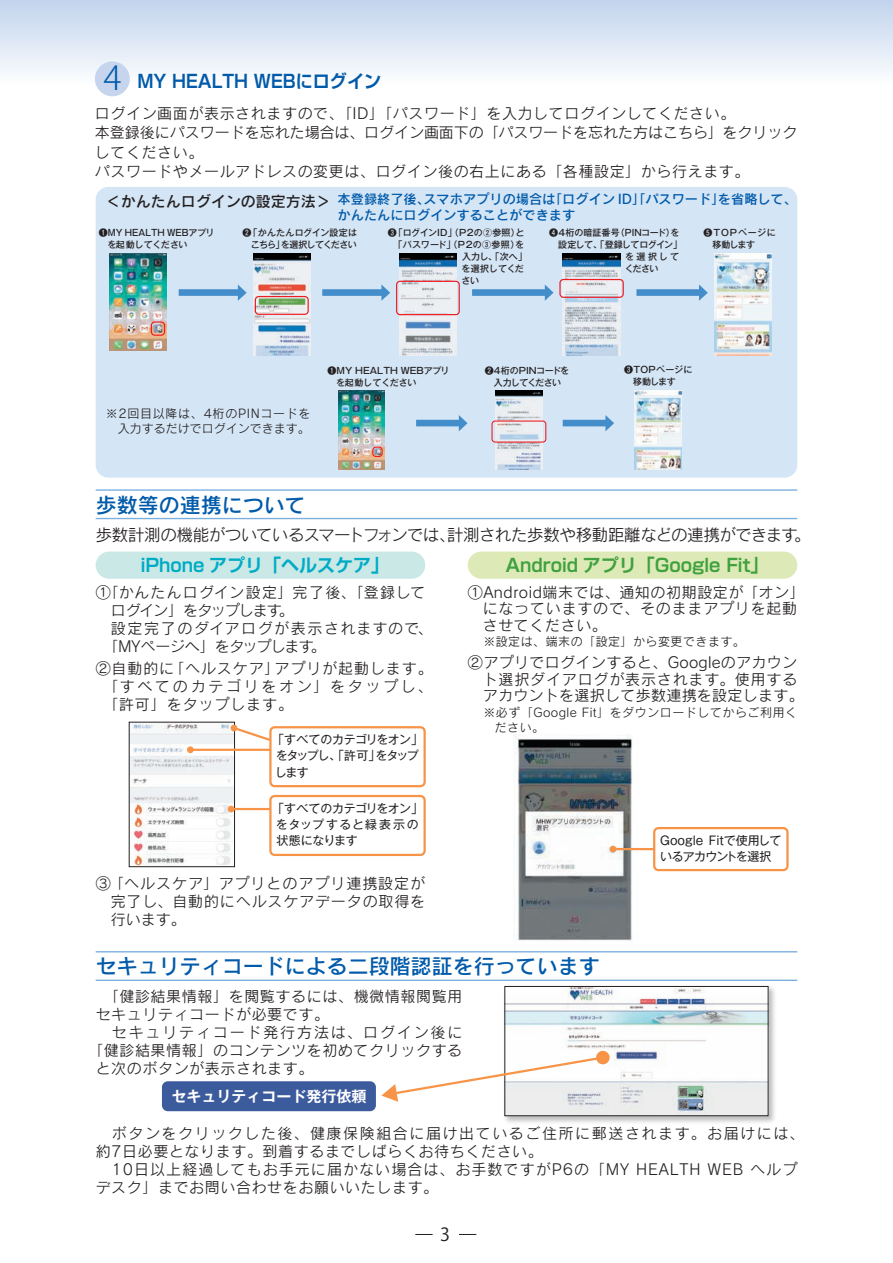
<style>
.page{position:relative;width:893px;height:1263px;background:#fff}
.page>*{position:absolute;margin:0;border:0;box-sizing:border-box;transform-origin:0 0}
.t1{font:300 33px "Koz Go Pro";color:#015aaa}
.t2{font:21px "Rodin Pro DB";color:#015aaa}
.t3{font:700 18px "Shin Go Pro De";color:#40a13e}
.t4{font:700 18px "Shin Go Pro De";color:#00abc5}
.t5{font:700 18px "Shin Go Pro De";color:#015aaa;scale:.95 1}
.t6{font:18px "Koz Go Pro";color:#231f20}
.t7{font:16.5px "Rodin Pro M";letter-spacing:-.025em;color:#231f20}
.t8{font:15px/16.5px "Rodin Pro M";letter-spacing:.04em;color:#231f20}
.t9{font:15px "Rodin Pro M";letter-spacing:.105em;color:#231f20}
.t10{font:15px/18px "Rodin Pro M";letter-spacing:.06em;color:#231f20}
.t11{font:15px/18px "Rodin Pro M";letter-spacing:.18em;color:#231f20}
.t12{font:15px/21.8px "Rodin Pro M";color:#231f20}
.t13{font:15px/18px "Rodin Pro M";letter-spacing:.09em;color:#231f20}
.t14{font:15px "Rodin Pro M";letter-spacing:.125em;color:#231f20}
.t15{font:15px "Rodin Pro DB";color:#231f20}
.t16{font:700 15px "Gothic MB101 Pro De";color:#fff}
.t17{font:15px "Rodin Pro M";letter-spacing:-.07em;color:#231f20}
.t18{font:13.2px "Rodin Pro DB";color:#015aaa}
.t19{font:12px/15px "Rodin Pro M";letter-spacing:.04em;color:#231f20}
.t20{font:12px/16.5px "Gothic MB101 Pro";letter-spacing:.015em;color:#231f20;text-align:center}
.t21{font:12px/16.5px "Gothic MB101 Pro";letter-spacing:-.06em;color:#231f20}
.t22{font:12px/16.5px "Gothic MB101 Pro";letter-spacing:-.11em;color:#231f20}
.t23{font:12px "Gothic MB101 Pro";letter-spacing:-.025em;color:#231f20}
.t24{font:12px "Gothic MB101 Pro";letter-spacing:-.075em;color:#231f20}
.t25{font:12px "Gothic MB101 Pro";letter-spacing:-.005em;color:#231f20}
.t26{font:500 9px/12px "Gothic MB101 Pro";color:#231f20}
.t27{font:500 9px/12px "Gothic MB101 Pro";letter-spacing:-.025em;color:#231f20;text-align:right}
.t28{font:500 9px/12px "Gothic MB101 Pro";letter-spacing:-.045em;color:#231f20}
.t29{font:500 9px "Gothic MB101 Pro";letter-spacing:.03em;color:#231f20}
.t30{font:500 9px "Gothic MB101 Pro";letter-spacing:.04em;color:#231f20}
.t31{font:500 9px "Gothic MB101 Pro";letter-spacing:-.035em;color:#231f20}
.t32{font:500 9px/12px "Gothic MB101 Pro";letter-spacing:.075em;color:#231f20}
</style>
<div class="page">
<div style="left:0;top:0;width:893px;height:85px;background:linear-gradient(to bottom,#c1d3ec,#fdfefe)"></div>
<svg style="left:415px;top:1234px;width:18px;height:1px"></svg>
<svg style="left:459px;top:1234px;width:17px;height:1px"></svg>
<div style="left:96px;top:187px;width:701px;height:291px;background:#d4e5f5;border-radius:13px"></div>
<img style="left:504px;top:985px;width:271px;height:138px">
<img style="left:507px;top:988px;width:259px;height:126px">
<div style="left:505px;top:986px;width:263px;height:130px;border:1px solid #231f20"></div>
<img style="left:131px;top:724px;width:102px;height:141px">
<div style="left:129px;top:722px;width:106px;height:145px;border:1px solid #231f20"></div>
<div style="left:96px;top:551px;width:329px;height:28px;background:#c9e8e6;border-radius:14px"></div>
<div style="left:468px;top:551px;width:329px;height:28px;background:#ddeab8;border-radius:14px"></div>
<img style="left:514px;top:734px;width:271px;height:207px">
<div style="left:269px;top:726px;width:157px;height:61px;border:2px solid #f79447;border-radius:4px"></div>
<div style="left:269px;top:795px;width:157px;height:61px;border:2px solid #f79447;border-radius:4px"></div>
<div style="left:654px;top:828px;width:133px;height:42px;background:#fff;border-radius:4px"></div>
<div style="left:653px;top:827px;width:136px;height:44px;border:2px solid #f79447;border-radius:4px"></div>
<hr style="left:613px;top:848px;width:41px;height:2px;background:#f79447">
<svg style="left:610px;top:846px;width:6px;height:6px"></svg>
<svg style="left:381px;top:1050px;width:229px;height:52px"></svg>
<svg style="left:230px;top:724px;width:42px;height:19px"></svg>
<hr style="left:190px;top:749px;width:80px;height:2px;background:#f79447">
<div style="left:187px;top:746px;width:7px;height:7px;background:#f79447;border-radius:50%"></div>
<div style="left:163px;top:1082px;width:212px;height:28px;background:#3c5b9c;border-radius:5px"></div>
<div style="left:162px;top:1081px;width:214px;height:30px;border:2px solid #3c5b9c;border-radius:5px"></div>
<hr style="left:231px;top:808px;width:39px;height:2px;background:#f79447">
<div style="left:228px;top:806px;width:7px;height:6px;background:#f79447;border-radius:50%"></div>
<svg style="left:179px;top:284px;width:68px;height:17px"></svg>
<svg style="left:322px;top:284px;width:68px;height:17px"></svg>
<svg style="left:472px;top:284px;width:81px;height:17px"></svg>
<svg style="left:636px;top:284px;width:72px;height:17px"></svg>
<img style="left:253px;top:253px;width:57px;height:103px">
<img style="left:563px;top:253px;width:57px;height:102px">
<img style="left:399px;top:253px;width:58px;height:102px">
<hr style="left:96px;top:518px;width:701px;height:1px;background:#79aede">
<hr style="left:96px;top:489px;width:701px;height:2px;background:#79aede">
<hr style="left:96px;top:979px;width:701px;height:2px;background:#79aede">
<hr style="left:96px;top:951px;width:701px;height:1px;background:#79aede">
<div style="left:95px;top:61px;width:35px;height:35px;background:#c6d5ed;border-radius:50%"></div>
<img style="left:109px;top:253px;width:58px;height:97px">
<div style="left:151px;top:321px;width:14px;height:15px;border:1px solid #ee1d23;border-radius:3px"></div>
<svg style="left:416px;top:415px;width:52px;height:16px"></svg>
<svg style="left:563px;top:415px;width:51px;height:16px"></svg>
<img style="left:338px;top:391px;width:47px;height:79px">
<div style="left:372px;top:447px;width:11px;height:10px;border:1px solid #ee1d23;border-radius:3px"></div>
<img style="left:496px;top:391px;width:46px;height:79px">
<div style="left:491px;top:420px;width:55px;height:23px;border:1px solid #ee1d23;border-radius:3px"></div>
<div style="left:255px;top:296px;width:54px;height:19px;border:1px solid #ee1d23;border-radius:3px"></div>
<div style="left:396px;top:281px;width:64px;height:34px;border:1px solid #ee1d23;border-radius:3px"></div>
<div style="left:559px;top:279px;width:65px;height:19px;border:1px solid #ee1d23;border-radius:3px"></div>
<img style="left:714px;top:253px;width:57px;height:102px">
<img style="left:635px;top:390px;width:47px;height:79px">
<h1 class="t1" style="left:103px;top:57px;width:19px">4</h1>
<p class="t5" style="left:137px;top:66px;width:258px">MY HEALTH WEBにログイン</p>
<p class="t8" style="left:95px;top:103px;width:704px;line-height:19.5px">ログイン画面が表示されますので、「ID」「パスワード」を入力してログインしてください。<br>本登録後にパスワードを忘れた場合は、ログイン画面下の「パスワードを忘れた方はこちら」をクリックしてください。<br>パスワードやメールアドレスの変更は、ログイン後の右上にある「各種設定」から行えます。</p>
<p class="t15" style="left:106px;top:192px;width:226px">＜かんたんログインの設定方法＞</p>
<p class="t18" style="left:423px;top:190px;width:133px">スマホアプリの場合は</p>
<p class="t18" style="left:549px;top:190px;width:177px">「ログイン ID」「パスワード」</p>
<p class="t18" style="left:338px;top:190px;width:94px">本登録終了後、</p>
<p class="t18" style="left:718px;top:190px;width:81px">を省略して、</p>
<p class="t18" style="left:338px;top:206px;width:239px">かんたんにログインすることができます</p>
<p class="t26" style="left:107px;top:226px;width:109px;text-indent:-9px">❶MY HEALTH WEBアプリを起動してください</p>
<p class="t27" style="left:242px;top:226px;width:116px">❷「かんたんログイン設定はを選択してください</p>
<p class="t26" style="left:251px;top:238px;width:35px">こちら」</p>
<p class="t29" style="left:388px;top:225px;width:138px">❸「ログインID」（P2の②参照と）</p>
<p class="t30" style="left:394px;top:237px;width:132px">「パスワード」（P2の③参照を）</p>
<p class="t26" style="left:462px;top:250px;width:67px">入力し、「次へ「</p>
<p class="t26" style="left:462px;top:262px;width:64px">を選択してくだ</p>
<p class="t26" style="left:462px;top:274px;width:19px">さい</p>
<p class="t26" style="left:616px;top:226px;width:65px">（PINコードを）</p>
<p class="t26" style="left:549px;top:226px;width:72px">❹4桁の暗証番号</p>
<p class="t31" style="left:558px;top:237px;width:125px">設定して、「登録してログイン「</p>
<p class="t26" style="left:625px;top:250px;width:55px">を選択して</p>
<p class="t26" style="left:625px;top:262px;width:35px">ください</p>
<p class="t32" style="left:712px;top:226px;width:65px;text-indent:-9px">❺TOPページに移動します</p>
<p class="t19" style="left:106px;top:405px;width:206px;text-align:right">※2回目以降は、4桁のPINコードを入力するだけでログインできます。</p>
<p class="t26" style="left:336px;top:363px;width:115px;text-indent:-9px">❶MY HEALTH WEBアプリを起動してください</p>
<p class="t28" style="left:485px;top:363px;width:86px">❷4桁のPINコードを　入力してください</p>
<h2 class="t2" style="left:96px;top:491px;width:212px">歩数等の連携について</h2>
<p class="t26" style="left:633px;top:363px;width:61px;text-indent:-9px">❸TOPページに移動します</p>
<p class="t7" style="left:96px;top:524px;width:361px">歩数計測の機能がついているスマートフォンでは、</p>
<p class="t4" style="left:141px;top:551px;width:250px">iPhone アプリ「ヘルスケア「</p>
<p class="t13" style="left:279px;top:583px;width:148px;text-indent:-183px">①「かんたんログイン設定」完了後、「登録して。</p>
<p class="t7" style="left:447px;top:524px;width:352px">計測された歩数や移動距離などの連携ができます</p>
<p class="t7" style="left:794px;top:524px;width:18px">。</p>
<p class="t3" style="left:506px;top:551px;width:264px">Android アプリ「Google Fit「</p>
<p class="t8" style="left:483px;top:583px;width:324px;text-indent:-15px">①Android端末では、通知の初期設定が「オン「になっていますので、そのままアプリを起動させてください。</p>
<p class="t19" style="left:483px;top:634px;width:263px">※設定は、端末の「設定」から変更できます。</p>
<p class="t8" style="left:483px;top:654px;width:323px;text-indent:-15px">②アプリでログインすると、Googleのアカウント選択ダイアログが表示されます。使用するアカウントを選択して歩数連携を設定します。</p>
<p class="t19" style="left:495px;top:704px;width:304px;text-indent:-11px">※必ず「Google Fit」をダウンロードしてからご利用ください。</p>
<p class="t17" style="left:111px;top:600px;width:173px">ログイン」をタップします</p>
<p class="t9" style="left:96px;top:618px;width:339px">　設定完了のダイアログが表示されますので、</p>
<p class="t8" style="left:311px;top:637px;width:16px">。</p>
<p class="t12" style="left:275px;top:635px;width:160px;text-indent:-171px">「MYページへ」をタップします<br>アプリが起動します。</p>
<p class="t11" style="left:103px;top:658px;width:331px;text-indent:-8px">②自動的に<br>「すべてのカテゴリをオン」をタップし、「許可」をタップします。</p>
<p class="t8" style="left:169px;top:659px;width:112px">「ヘルスケア」</p>
<p class="t21" style="left:376px;top:729px;width:49px;text-indent:-104px">「すべてのカテゴリをオン「をタップ</p>
<p class="t22" style="left:275px;top:746px;width:107px">をタップし、「許可」します</p>
<p class="t20" style="left:272px;top:798px;width:152px">「すべてのカテゴリをオン「をタップすると緑表示の</p>
<p class="t23" style="left:276px;top:831px;width:83px">状態になります</p>
<p class="t8" style="left:111px;top:874px;width:316px;line-height:18px;text-align:justify;text-indent:-15px">③ 「ヘルスケア」アプリとのアプリ連携設定が完了し、自動的にヘルスケアデータの取得を行います。</p>
<h2 class="t2" style="left:96px;top:952px;width:506px">セキュリティコードによる二段階認証を行っています</h2>
<p class="t8" style="left:96px;top:987px;width:368px">　「健診結果情報」を閲覧するには、機微情報閲覧用</p>
<p class="t8" style="left:96px;top:1005px;width:235px">セキュリティコードが必要です。</p>
<p class="t14" style="left:96px;top:1022px;width:368px">　セキュリティコード発行方法は、ログイン後に</p>
<p class="t8" style="left:88px;top:1041px;width:376px">「健診結果情報」のコンテンツを初めてクリックする</p>
<p class="t8" style="left:96px;top:1059px;width:219px">と次のボタンが表示されます。</p>
<p class="t16" style="left:171px;top:1084px;width:196px">セキュリティコード発行依頼</p>
<p class="t25" style="left:709px;top:830px;width:74px">Fitで使用して</p>
<p class="t23" style="left:660px;top:830px;width:45px">Google</p>
<p class="t24" style="left:660px;top:847px;width:113px">いるアカウントを選択</p>
<p class="t9" style="left:96px;top:1124px;width:710px">　ボタンをクリックした後、健康保険組合に届け出ているご住所に郵送されます。お届けには、</p>
<p class="t8" style="left:96px;top:1143px;width:449px">約7日必要となります。到着するまでしばらくお待ちください。</p>
<p class="t8" style="left:750px;top:1161px;width:49px">ヘルプ</p>
<p class="t10" style="left:96px;top:1160px;width:535px">　10日以上経過してもお手元に届かない場合は、お手数ですがP6の「MYデスク」までお問い合わせをお願いいたします。</p>
<p class="t8" style="left:636px;top:1161px;width:66px">HEALTH</p>
<p class="t8" style="left:708px;top:1161px;width:37px">WEB</p>
<p class="t6" style="left:440px;top:1223px;width:11px">3</p>
</div>
